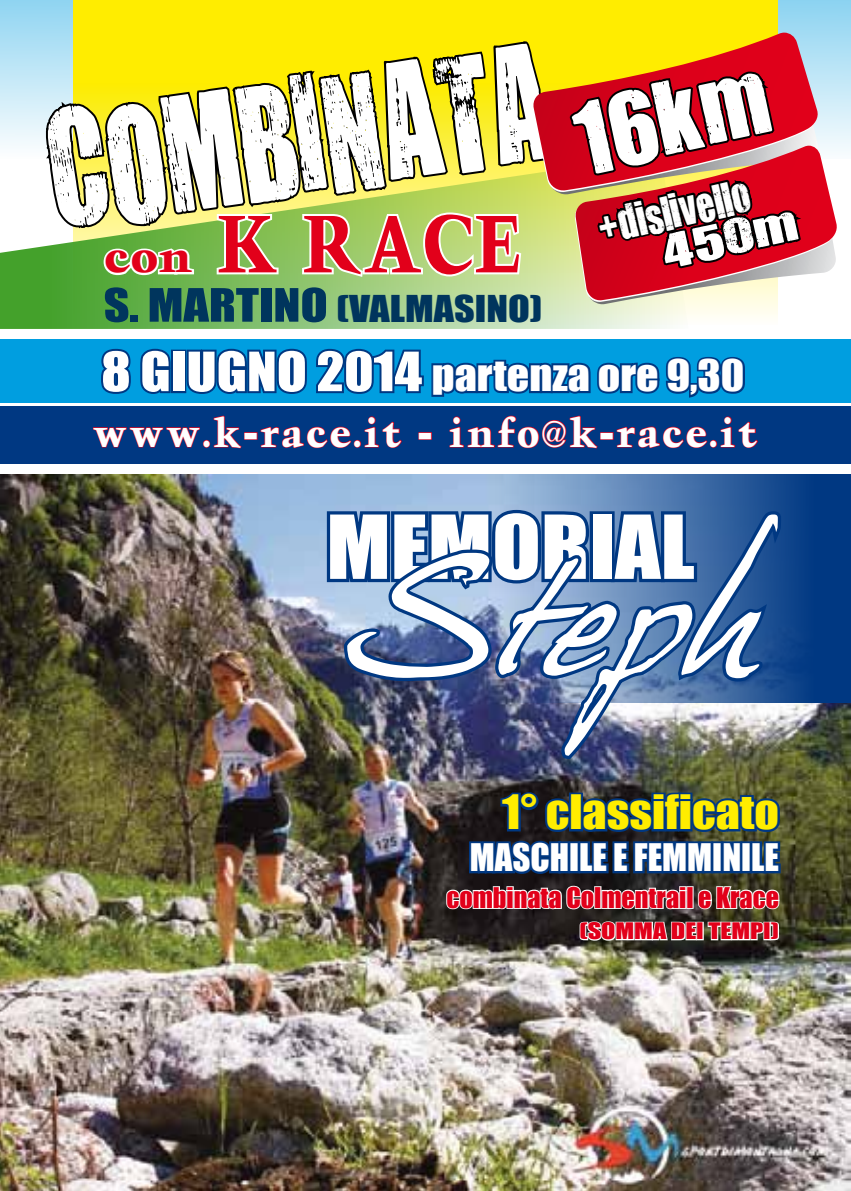
<style>
.page{position:relative;width:851px;height:1191px;background:#fff}
.page>*{position:absolute;margin:0;border:0;box-sizing:border-box;transform-origin:0 0}
.t1{font:italic 179px "Juergen";color:#fff;scale:1.1 1}
.t2{font:135.2px "You Are Loved";color:#fff;scale:.88 1}
.t3{font:85px "You Are Loved";color:#fff;scale:1.18 1}
.t4{font:81.4px "Impact";color:#fff;scale:1.1 1}
.t5{font:700 75px "Triumph";color:#e2001a;scale:.8 1}
.t6{font:43.6px "Impact";color:#ffed00;scale:1.1 1}
.t7{font:40px "Impact";color:#fff;scale:1.1 1}
.t8{font:40px "You Are Loved";color:#fff}
.t9{font:40px "You Are Loved";color:#fff;scale:1.63 1}
.t10{font:700 36px "Triumph";letter-spacing:.06em;color:#fff;scale:.9 1}
.t11{font:34.8px "Impact";color:#fff}
.t12{font:34px "Impact";color:#00355d;scale:1.18 1}
.t13{font:26.2px "Impact";color:#e2001a}
.t14{font:21px "Impact";color:#e2001a;scale:1.25 1}
.s1{font-size:40px}
.s2{font-size:42.4px}
.s3{font-size:50px}
</style>
<div class="page">
<div style="left:0;top:339px;width:850px;height:64px;background:#009ee0"></div>
<div style="left:0;top:0;width:850px;height:159px;background:linear-gradient(to bottom,#8ed3f0,#fcfefe)"></div>
<div style="left:73px;top:0;width:704px;height:325px;background:#ffed00"></div>
<svg style="left:0;top:154px;width:42px;height:175px"></svg>
<img style="left:0;top:474px;width:850px;height:717px">
<svg style="left:42px;top:35px;width:794px;height:363px"></svg>
<svg style="left:444px;top:787px;width:338px;height:155px;background:#3b4858"></svg>
<div style="left:495px;top:474px;width:355px;height:229px;background:#003882"></div>
<div style="left:0;top:406px;width:850px;height:57px;background:#003882"></div>
<svg style="left:92px;top:415px;width:150px;height:34px"></svg>
<div style="left:244px;top:432px;width:13px;height:8px;border:1px solid #e2001a"></div>
<img style="left:260px;top:415px;width:524px;height:349px">
<h2 class="t2" style="left:38px;top:83px;width:573px;rotate:-8deg">COMBINATA</h2>
<h3 class="t5" style="left:104px;top:206px;width:521px"><span class="s1">con</span> K RACE</h3>
<h3 class="t3" style="left:562px;top:82px;width:171px;rotate:-12deg">16km</h3>
<p class="t8" style="left:590px;top:202px;width:158px;rotate:-13deg">+dislivello</p>
<p class="t9" style="left:656px;top:226px;width:87px;rotate:-12deg">450m</p>
<p class="t12" style="left:104px;top:282px;width:373px"><span class="s2">S. MARTINO</span> (VALMASINO)</p>
<p class="t7" style="left:101px;top:344px;width:586px"><span class="s3">8 GIUGNO 2014</span> partenza ore 9,30</p>
<p class="t10" style="left:92px;top:415px;width:740px">www.k-race.it - info@k-race.it</p>
<h1 class="t1" style="left:347px;top:508px;width:371px">Steph</h1>
<h3 class="t4" style="left:326px;top:484px;width:336px">MEMORIAL</h3>
<p class="t6" style="left:502px;top:778px;width:253px">1° classificato</p>
<p class="t11" style="left:469px;top:830px;width:311px">MASCHILE E FEMMINILE</p>
<p class="t13" style="left:446px;top:877px;width:334px">combinata Colmentrail e Krace</p>
<p class="t14" style="left:579px;top:914px;width:161px">(SOMMA DEI TEMPI)</p>
</div>
